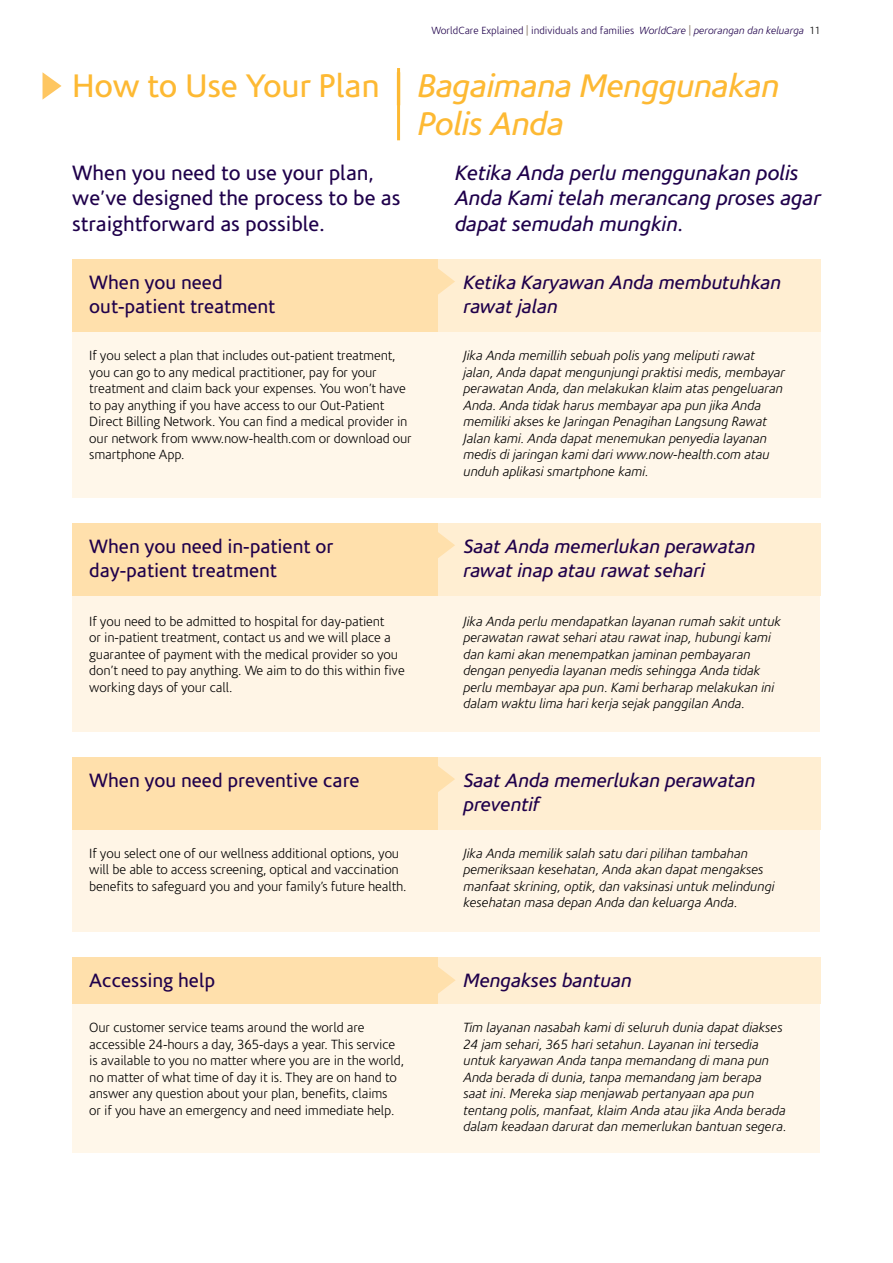
<style>
.page{position:relative;width:893px;height:1263px;background:#fff}
.page>*{position:absolute;margin:0;border:0;box-sizing:border-box;transform-origin:0 0}
.t1{font:italic 33px/37.5px "Corisande";letter-spacing:-.01em;color:#fdb933}
.t2{font:italic 21px/25.2px "Corisande";color:#1f004b}
.t3{font:21px/25.2px "Corisande";color:#1f004b}
.t4{font:italic 19.5px/24px "Corisande";color:#1f004b}
.t5{font:19.5px/24px "Corisande";color:#1f004b}
.t6{font:italic 300 13.5px/16.5px "Corisande";color:#000}
.t7{font:300 13.5px/16.5px "Corisande";letter-spacing:-.01em;color:#000}
.t8{font:300 10.5px "Corisande";color:#1f004b}
.s1{color:#7c6a55}
.s2{font-style:italic}
.s3{font-style:italic;color:#7c6a55}
.s4{color:#000}
.s5{font-style:normal}
</style>
<div class="page">
<div style="left:72px;top:523px;width:748px;height:208px;background:#fff5e6"></div>
<div style="left:438px;top:523px;width:383px;height:72px;background:#ffeed2"></div>
<div style="left:72px;top:757px;width:748px;height:174px;background:#fff5e6"></div>
<div style="left:438px;top:757px;width:383px;height:72px;background:#ffeed2"></div>
<div style="left:72px;top:957px;width:748px;height:195px;background:#fff7ea"></div>
<div style="left:438px;top:957px;width:383px;height:46px;background:#ffeed2"></div>
<div style="left:72px;top:259px;width:749px;height:238px;background:#fff7ea"></div>
<div style="left:438px;top:259px;width:383px;height:73px;background:#ffeed2"></div>
<svg style="left:43px;top:72px;width:19px;height:27px"></svg>
<svg style="left:438px;top:269px;width:17px;height:25px"></svg>
<svg style="left:438px;top:532px;width:17px;height:26px"></svg>
<svg style="left:438px;top:766px;width:17px;height:26px"></svg>
<svg style="left:438px;top:967px;width:18px;height:27px"></svg>
<div style="left:72px;top:259px;width:366px;height:73px;background:#ffe0ac"></div>
<div style="left:72px;top:523px;width:366px;height:72px;background:#ffe0ac"></div>
<div style="left:72px;top:757px;width:366px;height:72px;background:#ffe0ac"></div>
<div style="left:72px;top:957px;width:366px;height:46px;background:#ffe0ac"></div>
<hr style="left:397px;top:68px;width:3px;height:72px;background:#fdb933">
<p class="t8" style="left:431px;top:25px;width:391px">WorldCare Explained <span class="s1">|</span> individuals and families <span class="s2">WorldCare</span> <span class="s3">|</span> <span class="s2">perorangan dan keluarga</span> <span class="s4">11</span></p>
<h1 class="t1" style="left:418px;top:68px;width:363px;text-indent:-345px"><span class="s5">How to Use Your Plan |</span> Bagaimana Menggunakan<br>Polis Anda</h1>
<h2 class="t3" style="left:72px;top:161px;width:330px">When you need to use your plan, we’ve designed the process to be as straightforward as possible.</h2>
<h2 class="t2" style="left:455px;top:161px;width:367px">Ketika Anda perlu menggunakan polis<br>Anda Kami telah merancang proses agar dapat semudah mungkin.</h2>
<h3 class="t5" style="left:89px;top:271px;width:187px">When you need out-patient treatment</h3>
<p class="t7" style="left:89px;top:348px;width:324px">If you select a plan that includes out-patient treatment, you can go to any medical practitioner, pay for your treatment and claim back your expenses. You won’t have to pay anything if you have access to our Out-Patient Direct Billing Network. You can find a medical provider in our network from www.now-health.com or download our smartphone App.</p>
<h3 class="t5" style="left:89px;top:535px;width:245px">When you need in-patient or day-patient treatment</h3>
<p class="t7" style="left:89px;top:613px;width:317px">If you need to be admitted to hospital for day-patient<br>or in-patient treatment, contact us and we will place a guarantee of payment with the medical provider so you don’t need to pay anything. We aim to do this within five working days of your call.</p>
<h3 class="t5" style="left:89px;top:769px;width:272px">When you need preventive care</h3>
<p class="t7" style="left:89px;top:845px;width:319px">If you select one of our wellness additional options, you will be able to access screening, optical and vaccination benefits to safeguard you and your family’s future health.</p>
<h3 class="t5" style="left:89px;top:969px;width:127px">Accessing help</h3>
<p class="t7" style="left:89px;top:1020px;width:316px">Our customer service teams around the world are accessible 24-hours a day, 365-days a year. This service is available to you no matter where you are in the world, no matter of what time of day it is. They are on hand to answer any question about your plan, benefits, claims<br>or if you have an emergency and need immediate help.</p>
<h3 class="t4" style="left:463px;top:271px;width:319px">Ketika Karyawan Anda membutuhkan rawat jalan</h3>
<p class="t6" style="left:463px;top:348px;width:323px">Jika Anda memillih sebuah polis yang meliputi rawat jalan, Anda dapat mengunjungi praktisi medis, membayar perawatan Anda, dan melakukan klaim atas pengeluaran Anda. Anda tidak harus membayar apa pun jika Anda memiliki akses ke Jaringan Penagihan Langsung Rawat Jalan kami. Anda dapat menemukan penyedia layanan medis di jaringan kami dari www.now-health.com atau unduh aplikasi smartphone kami.</p>
<h3 class="t4" style="left:463px;top:535px;width:294px">Saat Anda memerlukan perawatan rawat inap atau rawat sehari</h3>
<p class="t6" style="left:463px;top:613px;width:319px">Jika Anda perlu mendapatkan layanan rumah sakit untuk perawatan rawat sehari atau rawat inap, hubungi kami dan kami akan menempatkan jaminan pembayaran dengan penyedia layanan medis sehingga Anda tidak perlu membayar apa pun. Kami berharap melakukan ini dalam waktu lima hari kerja sejak panggilan Anda.</p>
<h3 class="t4" style="left:463px;top:769px;width:294px">Saat Anda memerlukan perawatan preventif</h3>
<p class="t6" style="left:463px;top:845px;width:313px">Jika Anda memilik salah satu dari pilihan tambahan pemeriksaan kesehatan, Anda akan dapat mengakses manfaat skrining, optik, dan vaksinasi untuk melindungi kesehatan masa depan Anda dan keluarga Anda.</p>
<h3 class="t4" style="left:463px;top:968px;width:170px">Mengakses bantuan</h3>
<p class="t6" style="left:463px;top:1020px;width:324px">Tim layanan nasabah kami di seluruh dunia dapat diakses 24 jam sehari, 365 hari setahun. Layanan ini tersedia untuk karyawan Anda tanpa memandang di mana pun Anda berada di dunia, tanpa memandang jam berapa saat ini. Mereka siap menjawab pertanyaan apa pun tentang polis, manfaat, klaim Anda atau jika Anda berada dalam keadaan darurat dan memerlukan bantuan segera.</p>
</div>
